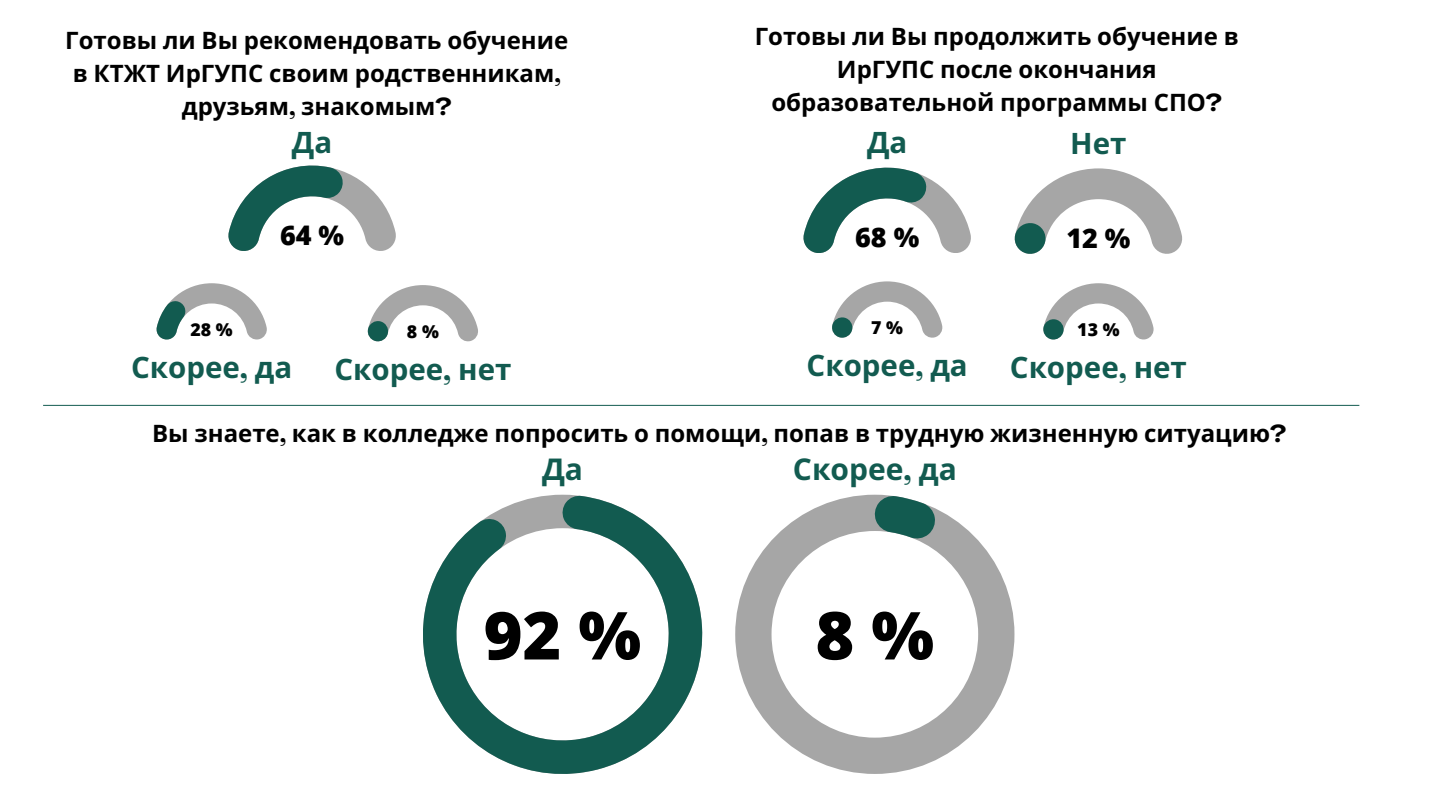
<style>
.page{position:relative;width:1440px;height:810px;background:#fff}
.page>*{position:absolute;margin:0;border:0;box-sizing:border-box;transform-origin:0 0}
.t1{font:800 66.2px "Open Sans";color:#000}
.t2{font:700 30px "Noto Sans";color:#125b50}
.t3{font:700 29.5px "Noto Sans";color:#125b50}
.t4{font:800 27px "Open Sans";color:#000}
.t5{font:700 24px/33px "Noto Sans";color:#000;text-align:center}
.t6{font:800 17.8px "Open Sans";color:#000}
.s1{font-family:"Agrandir";font-stretch:expanded}
</style>
<div class="page">
<hr style="left:43px;top:405px;width:1316px;height:1px;background:#125b50">
<svg style="left:423px;top:495px;width:279px;height:279px"></svg>
<svg style="left:228px;top:166px;width:168px;height:85px"></svg>
<svg style="left:156px;top:283px;width:111px;height:57px"></svg>
<svg style="left:735px;top:495px;width:279px;height:279px"></svg>
<svg style="left:874px;top:495px;width:62px;height:45px"></svg>
<svg style="left:367px;top:285px;width:111px;height:56px"></svg>
<svg style="left:803px;top:168px;width:168px;height:85px"></svg>
<svg style="left:832px;top:281px;width:111px;height:57px"></svg>
<svg style="left:1043px;top:283px;width:111px;height:57px"></svg>
<svg style="left:1014px;top:168px;width:169px;height:86px"></svg>
<p class="t5" style="left:65px;top:24px;width:504px">Готовы ли Вы рекомендовать обучение в КТЖТ ИрГУПС своим родственникам<span class="s1">, </span>друзьям<span class="s1">,</span> знакомым<span class="s1">?</span></p>
<p class="t5" style="left:755px;top:19px;width:486px">Готовы ли Вы продолжить обучение в<br>ИрГУПС после окончания образовательной программы СПО<span class="s1">?</span></p>
<p class="t3" style="left:292px;top:122px;width:42px">Да</p>
<p class="t3" style="left:867px;top:122px;width:42px">Да</p>
<p class="t3" style="left:1070px;top:122px;width:58px">Нет</p>
<p class="t4" style="left:280px;top:216px;width:66px">64 %</p>
<p class="t4" style="left:855px;top:219px;width:66px">68 %</p>
<p class="t4" style="left:1066px;top:219px;width:66px">12 %</p>
<p class="t6" style="left:191px;top:317px;width:44px">28 %</p>
<p class="t3" style="left:131px;top:347px;width:163px">Скорее<span class="s1">,</span> да</p>
<p class="t6" style="left:407px;top:319px;width:33px">8 %</p>
<p class="t3" style="left:334px;top:348px;width:179px">Скорее<span class="s1">,</span> нет</p>
<p class="t6" style="left:871px;top:315px;width:33px">7 %</p>
<p class="t3" style="left:807px;top:345px;width:163px">Скорее<span class="s1">,</span> да</p>
<p class="t6" style="left:1077px;top:317px;width:44px">13 %</p>
<p class="t3" style="left:1010px;top:347px;width:179px">Скорее<span class="s1">,</span> нет</p>
<p class="t5" style="left:152px;top:417px;width:1136px">Вы знаете<span class="s1">,</span> как в колледже попросить о помощи<span class="s1">,</span> попав в трудную жизненную ситуацию<span class="s1">?</span></p>
<p class="t2" style="left:542px;top:448px;width:43px">Да</p>
<p class="t1" style="left:484px;top:589px;width:159px">92 %</p>
<p class="t2" style="left:793px;top:448px;width:165px">Скорее<span class="s1">,</span> да</p>
<p class="t1" style="left:815px;top:589px;width:120px">8 %</p>
</div>
